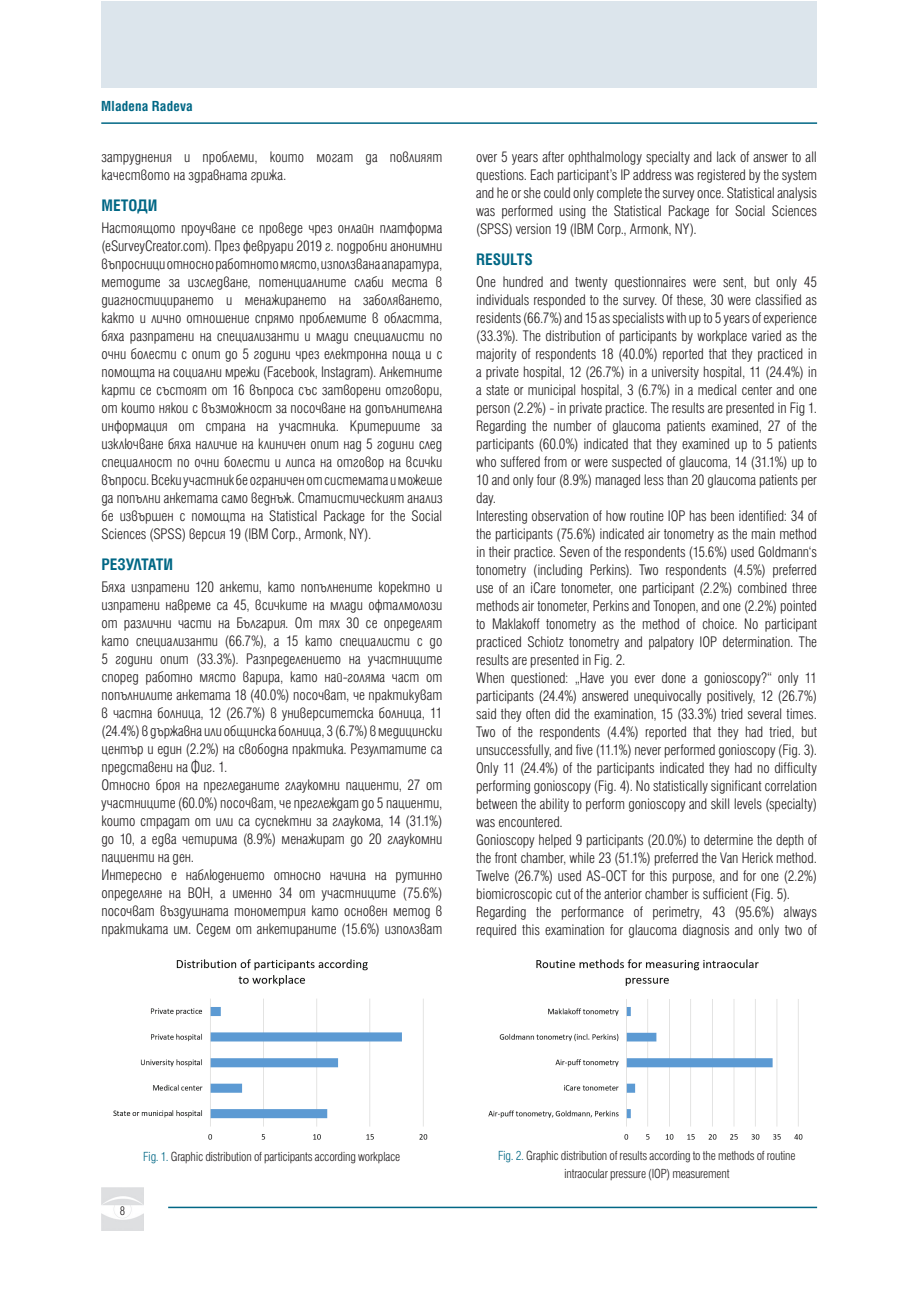
<style>
.page{position:relative;width:915px;height:1306px;background:#fff}
.page>*{position:absolute;margin:0;border:0;box-sizing:border-box;transform-origin:0 0}
.t1{font:700 condensed 18px "Helen Bg";color:#016785}
.t2{font:300 condensed 16.5px/18px "Helen Bg";letter-spacing:-.005em;color:#231f20}
.t3{font:700 condensed 15.75px "Helen Bg";letter-spacing:.015em;color:#016785}
.t4{font:300 condensed 14.25px/17.1px "Helen Bg";letter-spacing:-.015em;color:#231f20;text-align:center}
.t5{font:300 condensed 13.5px "Helen Bg";color:#231f20}
.s1{color:#016785}
</style>
<div class="page">
<img style="left:101px;top:1187px;width:43px;height:43px">
<hr style="left:168px;top:1206px;width:648px;height:2px;background:#016785">
<hr style="left:101px;top:122px;width:715px;height:2px;background:#016785">
<div style="left:101px;top:1px;width:715px;height:87px;background:#dce5ec"></div>
<img style="left:113px;top:959px;width:315px;height:181px">
<img style="left:488px;top:959px;width:315px;height:181px">
<p class="t3" style="left:101px;top:97px;width:93px">Mladena Radeva</p>
<p class="t2" style="left:101px;top:147px;width:342px">затруднения и проблеми, които могат да повлияят качеството на здравната грижа.</p>
<p class="t1" style="left:101px;top:195px;width:57px">МЕТОДИ</p>
<p class="t2" style="left:101px;top:218px;width:342px;text-align:justify">Настоящото проучване се проведе чрез онлайн платформа (eSurveyCreator.com). През февруари 2019 г. подробни анонимни въпросници относно работното място, използвана апаратура, методите за изследване, потенциалните слаби места в диагностицирането и менажирането на заболяването, както и лично отношение спрямо проблемите в областта, бяха разпратени на специализанти и млади специалисти по очни болести с опит до 5 години чрез електронна поща и с помощта на социални мрежи (Facebook, Instagram). Анкетните карти се състоят от 16 въпроса със затворени отговори, от които някои с възможност за посочване на допълнителна информация от страна на участника. Критериите за изключване бяха наличие на клиничен опит над 5 години след специалност по очни болести и липса на отговор на всички въпроси. Всеки участник бе ограничен от системата и можеше да попълни анкетата само веднъж. Статистическият анализ бе извършен с помощта на Statistical Package for the Social Sciences (SPSS) версия 19 (IBM Corp., Armonk, NY).</p>
<p class="t1" style="left:101px;top:554px;width:73px">РЕЗУЛТАТИ</p>
<p class="t2" style="left:101px;top:577px;width:342px">Бяха изпратени 120 анкети, като попълнените коректно и изпратени навреме са 45, всичките на млади офталмолози от различни части на България. От тях 30 се определят като специализанти (66.7%), а 15 като специалисти с до 5 години опит (33.3%). Разпределението на участниците според работно място варира, като най-голяма част от попълнилите анкетата 18 (40.0%) посочват, че практикуват в частна болница, 12 (26.7%) в университетска болница, 11 (24.4%) в държавна или общинска болница, 3 (6.7%) в медицински център и един (2.2%) на свободна практика. Резултатите са представени на Фиг. 1.<br>Относно броя на прегледаните глаукомни пациенти, 27 от участниците (60.0%) посочват, че преглеждат до 5 пациенти, които страдат от или са суспектни за глаукома, 14 (31.1%) до 10, а едва четирима (8.9%) менажират до 20 глаукомни пациенти на ден.<br>Интересно е наблюдението относно начина на рутинно определяне на ВОН, а именно 34 от участниците (75.6%) посочват въздушната тонометрия като основен метод в практиката им. Седем от анкетираните (15.6%) използват</p>
<p class="t2" style="left:476px;top:147px;width:342px;text-align:justify">over 5 years after ophthalmology specialty and lack of answer to all questions. Each participant’s IP address was registered by the system and he or she could only complete the survey once. Statistical analysis was performed using the Statistical Package for Social Sciences (SPSS) version 19 (IBM Corp., Armonk, NY).</p>
<p class="t1" style="left:476px;top:249px;width:58px">RESULTS</p>
<p class="t2" style="left:476px;top:272px;width:342px">One hundred and twenty questionnaires were sent, but only 45 individuals responded to the survey. Of these, 30 were classified as residents (66.7%) and 15 as specialists with up to 5 years of experience (33.3%). The distribution of participants by workplace varied as the majority of respondents 18 (40.0%) reported that they practiced in a private hospital, 12 (26.7%) in a university hospital, 11 (24.4%) in a state or municipal hospital, 3 (6.7%) in a medical center and one person (2.2%) - in private practice. The results are presented in Fig 1.<br>Regarding the number of glaucoma patients examined, 27 of the participants (60.0%) indicated that they examined up to 5 patients who suffered from or were suspected of glaucoma, 14 (31.1%) up to 10 and only four (8.9%) managed less than 20 glaucoma patients per day.<br>Interesting observation of how routine IOP has been identified: 34 of the participants (75.6%) indicated air tonometry as the main method in their practice. Seven of the respondents (15.6%) used Goldmann‘s tonometry (including Perkins). Two respondents (4.5%) preferred use of an iCare tonometer, one participant (2.2%) combined three methods air tonometer, Perkins and Tonopen, and one (2.2%) pointed to Maklakoff tonometry as the method of choice. No participant practiced Schiotz tonometry and palpatory IOP determination. The results are presented in Fig. 2.<br>When questioned: „Have you ever done a gonioscopy?“ only 11 participants (24.4%) answered unequivocally positively, 12 (26.7%) said they often did the examination, 15 (33.3%) tried several times.<br>Two of the respondents (4.4%) reported that they had tried, but unsuccessfully, and five (11.1%) never performed gonioscopy (Fig. 3).<br>Only 11 (24.4%) of the participants indicated they had no difficulty performing gonioscopy (Fig. 4). No statistically significant correlation between the ability to perform gonioscopy and skill levels (specialty) was encountered.<br>Gonioscopy helped 9 participants (20.0%) to determine the depth of the front chamber, while 23 (51.1%) preferred the Van Herick method.<br>Twelve (26.7%) used AS-OCT for this purpose, and for one (2.2%) biomicroscopic cut of the anterior chamber is sufficient (Fig. 5).<br>Regarding the performance of perimetry, 43 (95.6%) always required this examination for glaucoma diagnosis and only two of</p>
<p class="t5" style="left:120px;top:1203px;width:7px">8</p>
<p class="t4" style="left:143px;top:1147px;width:258px"><span class="s1">Fig. 1.</span> Graphic distribution of participants according workplace</p>
<p class="t4" style="left:498px;top:1147px;width:299px"><span class="s1">Fig. 2.</span> Graphic distribution of results according to the methods of routine intraocular pressure (IOP) measurement</p>
</div>
